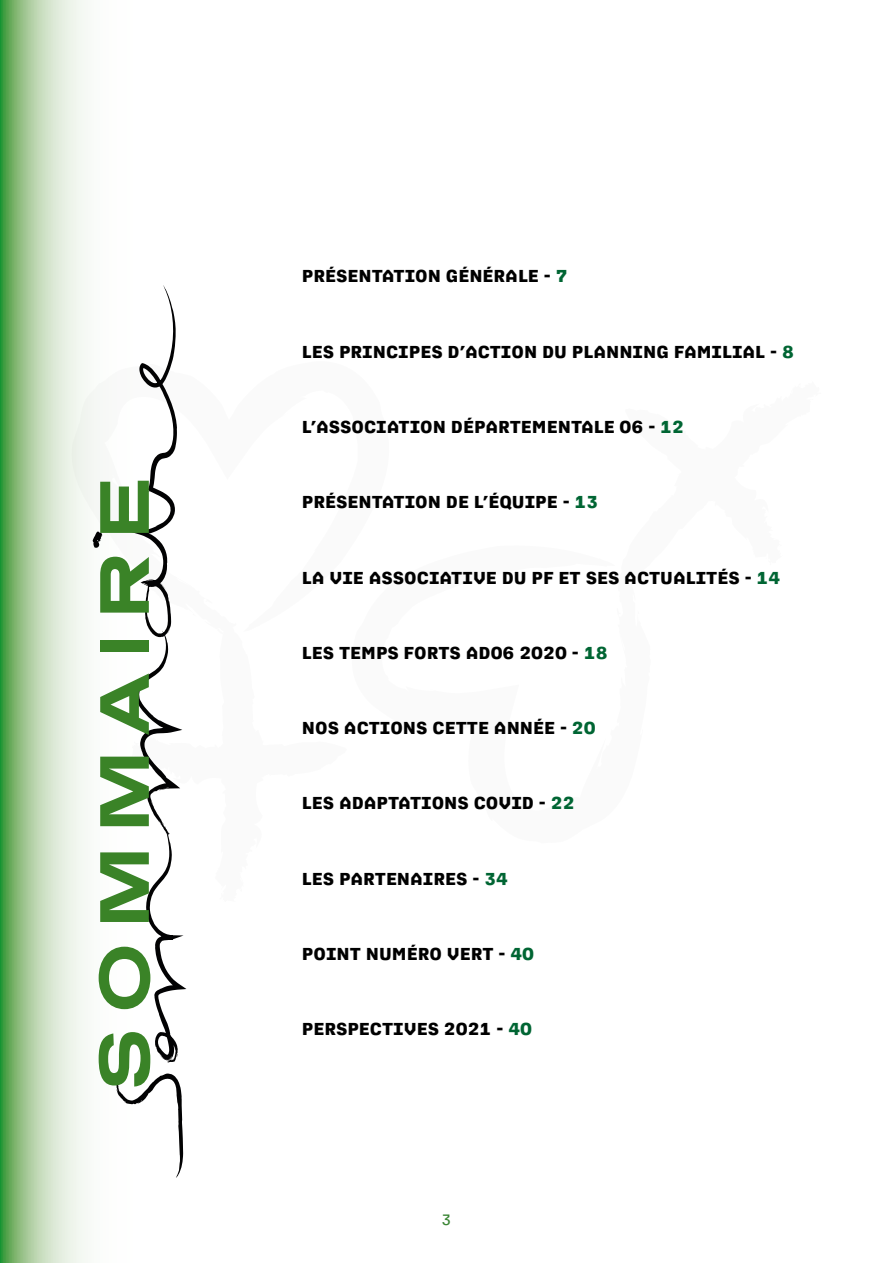
<style>
.page{position:relative;width:893px;height:1263px;background:#fff}
.page>*{position:absolute;margin:0;border:0;box-sizing:border-box;transform-origin:0 0}
.t1{font:700 72px "Presicav Rg";letter-spacing:.2em;color:#3a8327}
.t2{font:700 17.25px "Tuner";color:#000}
.t3{font:15px "Tuner";color:#3a8534}
.s1{color:#006533}
</style>
<div class="page">
<svg style="left:0;top:0;width:184px;height:1263px"></svg>
<svg style="left:71px;top:359px;width:60px;height:276px"></svg>
<svg style="left:116px;top:1073px;width:67px;height:106px"></svg>
<svg style="left:131px;top:282px;width:56px;height:781px"></svg>
<svg style="left:92px;top:531px;width:10px;height:17px"></svg>
<h1 class="t1" style="left:78px;top:1091px;width:613px;rotate:-90deg">SOMMAIRE</h1>
<p class="t2" style="left:302px;top:263px;width:267px">PRÉSENTATION GÉNÉRALE - <span class="s1">7</span></p>
<p class="t2" style="left:302px;top:338px;width:493px">LES PRINCIPES D’ACTION DU PLANNING FAMILIAL - <span class="s1">8</span></p>
<p class="t2" style="left:302px;top:414px;width:384px">L’ASSOCIATION DÉPARTEMENTALE 06 - <span class="s1">12</span></p>
<p class="t2" style="left:302px;top:489px;width:298px">PRÉSENTATION DE L’ÉQUIPE - <span class="s1">13</span></p>
<p class="t2" style="left:302px;top:564px;width:480px">LA VIE ASSOCIATIVE DU PF ET SES ACTUALITÉS - <span class="s1">14</span></p>
<p class="t2" style="left:302px;top:639px;width:307px">LES TEMPS FORTS AD06 2020 - <span class="s1">18</span></p>
<p class="t2" style="left:302px;top:715px;width:295px">NOS ACTIONS CETTE ANNÉE - <span class="s1">20</span></p>
<p class="t2" style="left:302px;top:790px;width:274px">LES ADAPTATIONS COVID - <span class="s1">22</span></p>
<p class="t2" style="left:302px;top:865px;width:208px">LES PARTENAIRES - <span class="s1">34</span></p>
<p class="t2" style="left:302px;top:940px;width:234px">POINT NUMÉRO VERT - <span class="s1">40</span></p>
<p class="t2" style="left:302px;top:1016px;width:232px">PERSPECTIVES 2021 - <span class="s1">40</span></p>
<p class="t3" style="left:441px;top:1208px;width:12px">3</p>
</div>
